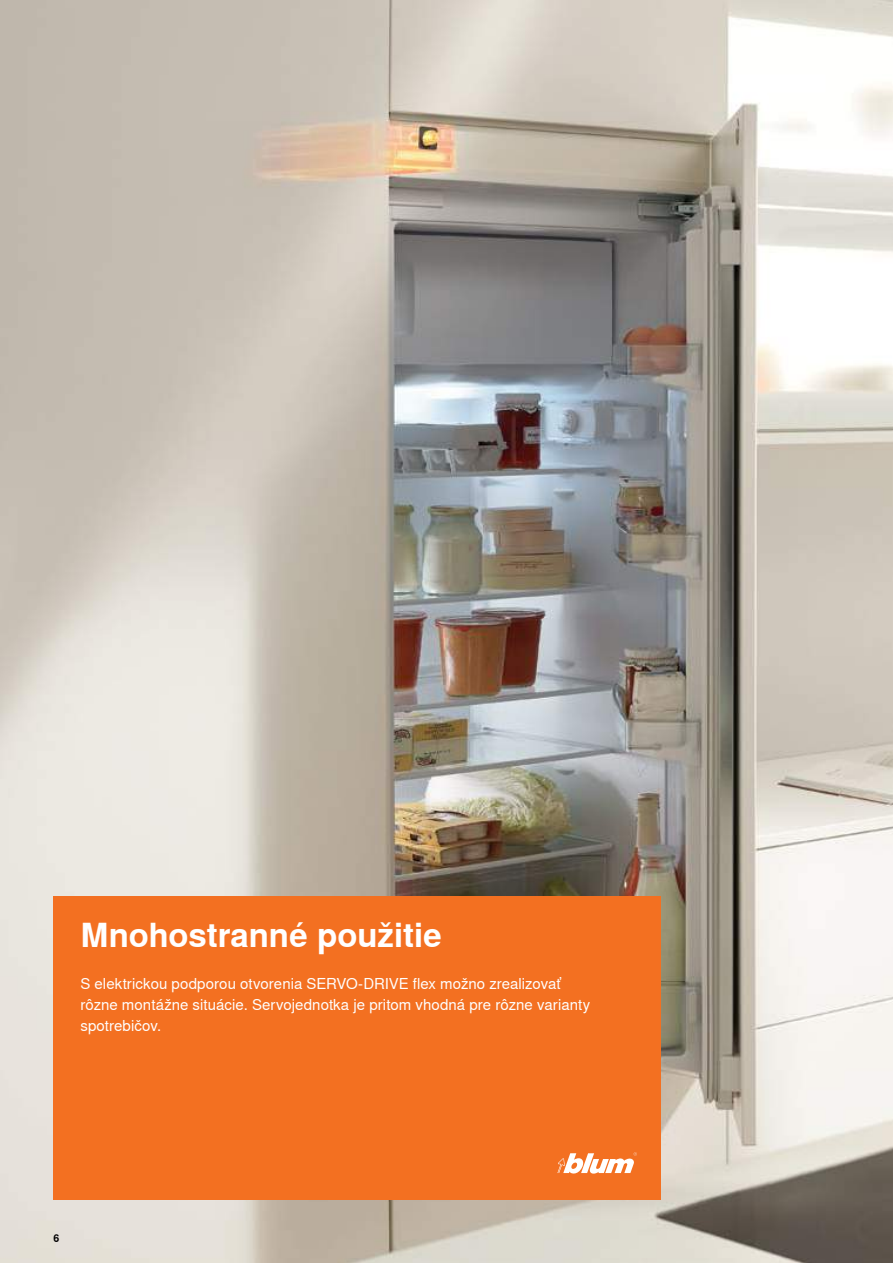
<style>
.page{position:relative;width:893px;height:1263px;background:#fff}
.page>*{position:absolute;margin:0;border:0;box-sizing:border-box;transform-origin:0 0}
.t1{font:700 33px "Nimbus Sans Global";color:#fff}
.t2{font:15px/21px "Nimbus Sans Global";letter-spacing:.005em;color:#fff}
.t3{font:700 10.5px "Nimbus Sans Global";color:#000}
</style>
<div class="page">
<img style="left:0;top:0;width:893px;height:1263px">
<div style="left:54px;top:896px;width:607px;height:304px;background:#f37021"></div>
<svg style="left:557px;top:1152px;width:80px;height:21px"></svg>
<h1 class="t1" style="left:80px;top:916px;width:363px">Mnohostranné použitie</h1>
<p class="t2" style="left:80px;top:974px;width:511px">S elektrickou podporou otvorenia SERVO-DRIVE flex možno zrealizovať rôzne montážne situácie. Servojednotka je pritom vhodná pre rôzne varianty spotrebičov.</p>
<p class="t3" style="left:54px;top:1232px;width:7px">6</p>
</div>
